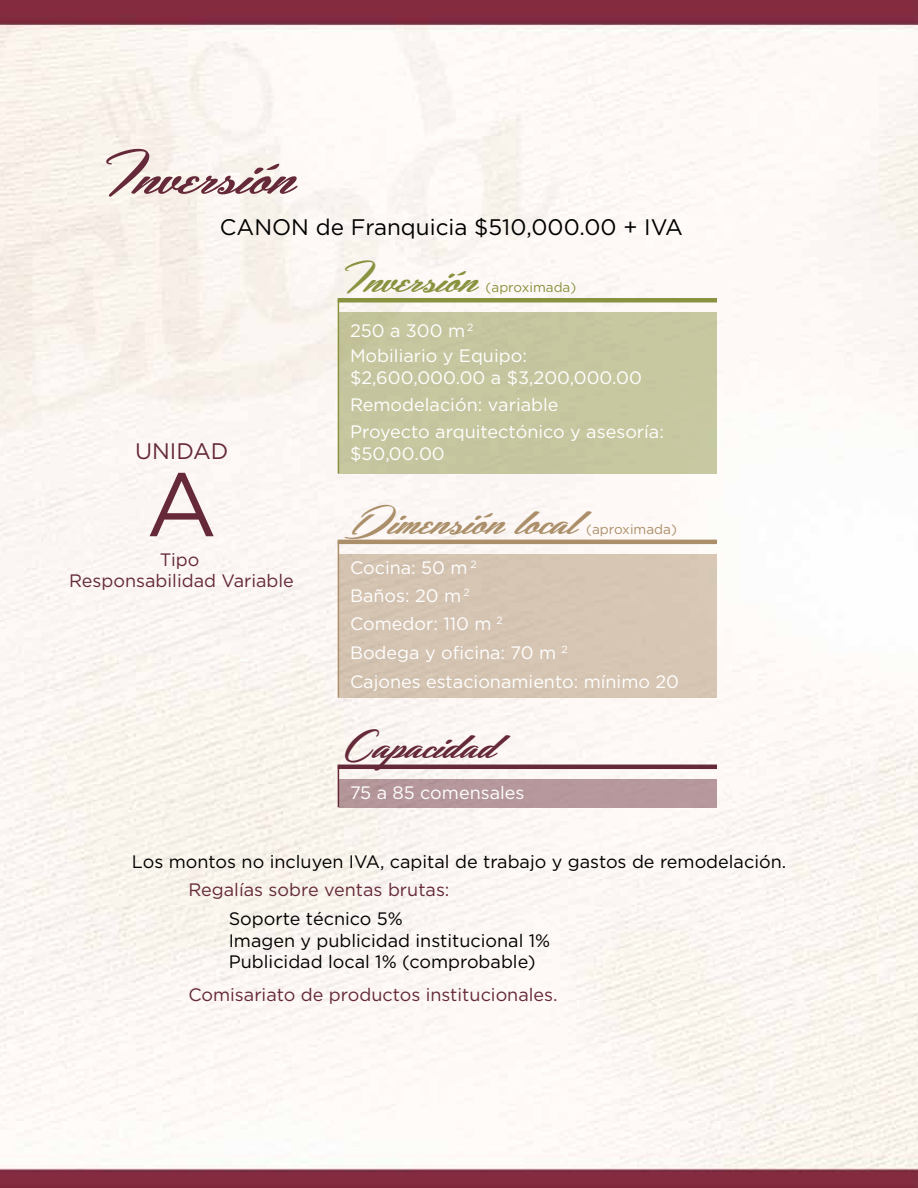
<style>
.page{position:relative;width:918px;height:1188px;background:#fff}
.page>*{position:absolute;margin:0;border:0;box-sizing:border-box;transform-origin:0 0}
.t1{font:90px "Gotham";color:#652939}
.t2{font:60px "Hemmet Personal Use Only";color:#652939}
.t3{font:42px "Hemmet Personal Use Only";color:#ab8f6a}
.t4{font:42px "Hemmet Personal Use Only";color:#88923f}
.t5{font:42px "Hemmet Personal Use Only";color:#652939}
.t6{font:22.5px "Gotham";color:#000}
.t7{font:22.5px "Gotham";color:#652939}
.t8{font:18px/28.5px "Gotham";color:#fff}
.t9{font:18px/21.6px "Gotham";color:#000}
.t10{font:18px/21.6px "Gotham";color:#652939;text-align:center}
.t11{font:13.5px "Gotham";color:#88923d}
.t12{font:13.5px "Gotham";color:#ab8f6a}
</style>
<div class="page">
<img style="left:0;top:0;width:918px;height:1188px">
<div style="left:339px;top:312px;width:378px;height:162px;background:#c7c7a0"></div>
<hr style="left:338px;top:299px;width:1px;height:175px;background:#88923f">
<hr style="left:338px;top:298px;width:379px;height:4px;background:#88923f">
<div style="left:339px;top:554px;width:378px;height:144px;background:#d7c6b3"></div>
<hr style="left:338px;top:541px;width:1px;height:157px;background:#ab8f6a">
<hr style="left:338px;top:540px;width:379px;height:4px;background:#ab8f6a">
<div style="left:339px;top:779px;width:378px;height:28px;background:#b5979c"></div>
<hr style="left:338px;top:766px;width:1px;height:41px;background:#652939">
<hr style="left:338px;top:765px;width:379px;height:4px;background:#652939">
<h2 class="t2" style="left:106px;top:134px;width:191px">Inversión</h2>
<p class="t6" style="left:220px;top:213px;width:465px">CANON de Franquicia $510,000.00 + IVA</p>
<p class="t7" style="left:135px;top:436px;width:95px">UNIDAD</p>
<h1 class="t1" style="left:146px;top:447px;width:73px">A</h1>
<p class="t10" style="left:69px;top:548px;width:226px">Tipo<br>Responsabilidad Variable</p>
<h3 class="t4" style="left:345px;top:250px;width:134px">Inversión</h3>
<p class="t11" style="left:486px;top:279px;width:92px">(aproximada)</p>
<p class="t8" style="left:350px;top:318px;width:178px;line-height:25.3px">250 a 300 m <sup>2<br></sup>Mobiliario y Equipo:</p>
<p class="t8" style="left:350px;top:364px;width:293px;line-height:27.2px">$2,600,000.00 a $3,200,000.00<br>Remodelación: variable</p>
<p class="t8" style="left:350px;top:421px;width:315px;line-height:21.6px">Proyecto arquitectónico y asesoría: $50,00.00</p>
<h3 class="t3" style="left:345px;top:491px;width:235px">Dimensión local</h3>
<p class="t12" style="left:586px;top:520px;width:92px">(aproximada)</p>
<p class="t8" style="left:350px;top:553px;width:331px">Cocina: 50 m <sup>2<br></sup>Baños: 20 m <sup>2<br></sup>Comedor: 110 m <sup>2<br></sup>Bodega y oficina: 70 m <sup>2<br></sup>Cajones estacionamiento: mínimo 20</p>
<h3 class="t5" style="left:345px;top:716px;width:154px">Capacidad</h3>
<p class="t8" style="left:350px;top:778px;width:176px">75 a 85 comensales</p>
<p class="t9" style="left:132px;top:850px;width:656px">Los montos no incluyen IVA, capital de trabajo y gastos de remodelación.</p>
<p class="t10" style="left:188px;top:879px;width:263px">Regalías sobre ventas brutas:</p>
<p class="t9" style="left:229px;top:908px;width:323px">Soporte técnico 5%<br>Imagen y publicidad institucional 1%<br>Publicidad local 1% (comprobable)</p>
<p class="t10" style="left:188px;top:983px;width:371px">Comisariato de productos institucionales.</p>
</div>
